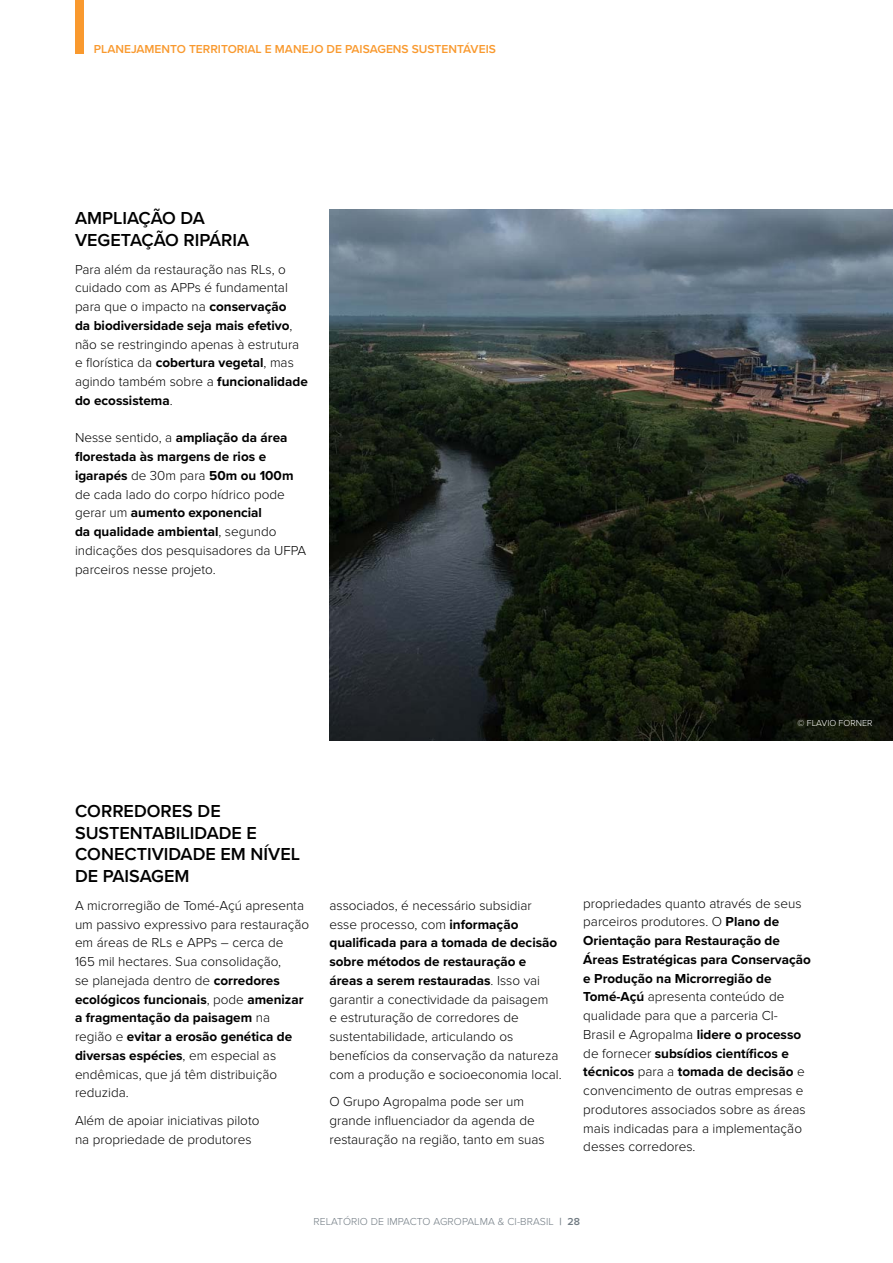
<style>
.page{position:relative;width:893px;height:1263px;background:#fff}
.page>*{position:absolute;margin:0;border:0;box-sizing:border-box;transform-origin:0 0}
.t1{font:600 18px/21.6px "Proxima Nova";color:#000}
.t2{font:300 13.5px/18.8px "Proxima Nova";color:#000}
.t3{font:600 12px "Proxima Nova";color:#f9992e}
.t4{font:300 10.5px "Proxima Nova";letter-spacing:.01em;color:#717b83}
.t5{font:300 9px "Proxima Nova";color:#fff}
.s1{font-weight:700}
.s2{font-weight:600}
</style>
<div class="page">
<div style="left:75px;top:0;width:8px;height:53px;background:#f9992e"></div>
<img style="left:329px;top:210px;width:564px;height:531px">
<p class="t3" style="left:94px;top:40px;width:403px">PLANEJAMENTO TERRITORIAL E MANEJO DE PAISAGENS SUSTENTÁVEIS</p>
<h1 class="t1" style="left:75px;top:207px;width:176px">AMPLIAÇÃO DA<br>VEGETAÇÃO RIPÁRIA</h1>
<p class="t2" style="left:75px;top:260px;width:234px">Para além da restauração nas RLs, o cuidado com as APPs é fundamental para que o impacto na <span class="s1">conservação<br>da biodiversidade seja mais efetivo</span>, não se restringindo apenas à estrutura e florística da <span class="s1">cobertura vegetal</span>, mas agindo também sobre a <span class="s1">funcionalidade do ecossistema</span>.</p>
<p class="t2" style="left:75px;top:429px;width:233px">Nesse sentido, a <span class="s1">ampliação da área florestada às margens de rios e igarapés</span> de 30m para <span class="s1">50m ou 100m </span>de cada lado do corpo hídrico pode gerar um <span class="s1">aumento exponencial<br>da qualidade ambiental</span>, segundo indicações dos pesquisadores da UFPA parceiros nesse projeto.</p>
<p class="t5" style="left:797px;top:718px;width:76px">© FLAVIO FORNER</p>
<h1 class="t1" style="left:75px;top:800px;width:227px">CORREDORES DE<br>SUSTENTABILIDADE E<br>CONECTIVIDADE EM NÍVEL<br>DE PAISAGEM</h1>
<p class="t2" style="left:75px;top:896px;width:236px">A microrregião de Tomé-Açú apresenta um passivo expressivo para restauração em áreas de RLs e APPs – cerca de<br>165 mil hectares. Sua consolidação,<br>se planejada dentro de <span class="s1">corredores ecológicos funcionais</span>, pode <span class="s1">amenizar a fragmentação da paisagem</span> na região e <span class="s1">evitar a erosão genética de diversas espécies</span>, em especial as endêmicas, que já têm distribuição reduzida.</p>
<p class="t2" style="left:75px;top:1111px;width:186px">Além de apoiar iniciativas piloto na propriedade de produtores</p>
<p class="t2" style="left:329px;top:896px;width:234px">associados, é necessário subsidiar esse processo, com <span class="s1">informação qualificada para a tomada de decisão sobre métodos de restauração e áreas a serem restauradas</span>. Isso vai garantir a conectividade da paisagem<br>e estruturação de corredores de sustentabilidade, articulando os benefícios da conservação da natureza com a produção e socioeconomia local.</p>
<p class="t2" style="left:329px;top:1092px;width:217px">O Grupo Agropalma pode ser um grande influenciador da agenda de restauração na região, tanto em suas</p>
<p class="t2" style="left:583px;top:894px;width:229px">propriedades quanto através de seus parceiros produtores. O <span class="s1">Plano de Orientação para Restauração de Áreas Estratégicas para Conservação e Produção na Microrregião de Tomé-Açú</span> apresenta conteúdo de qualidade para que a parceria CI-Brasil e Agropalma <span class="s1">lidere o processo </span>de fornecer <span class="s1">subsídios científicos e técnicos</span> para a <span class="s1">tomada de decisão</span> e convencimento de outras empresas e produtores associados sobre as áreas mais indicadas para a implementação desses corredores.</p>
<p class="t4" style="left:313px;top:1215px;width:268px">RELATÓRIO DE IMPACTO AGROPALMA &amp; CI-BRASIL <span class="s2">| 28</span></p>
</div>
